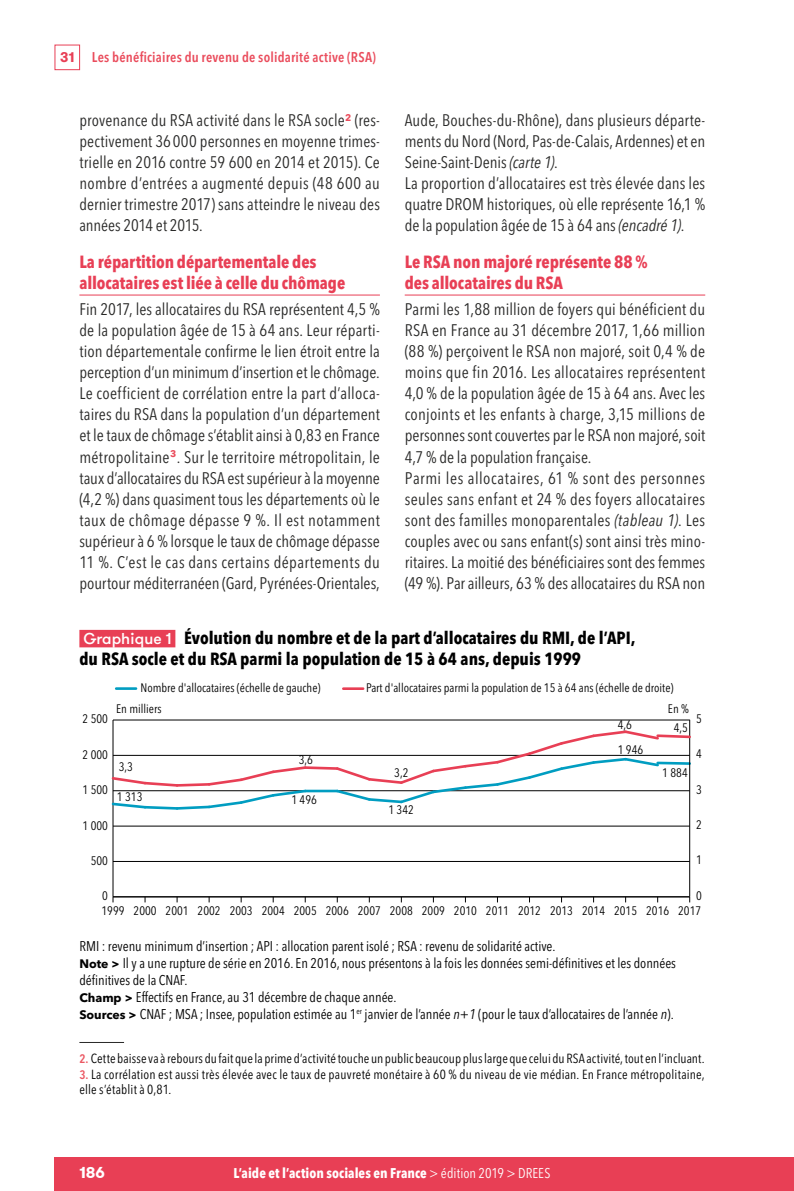
<style>
.page{position:relative;width:794px;height:1191px;background:#fff}
.page>*{position:absolute;margin:0;border:0;box-sizing:border-box;transform-origin:0 0}
.t1{font:700 condensed 17.5px/21px "Avenir Next LT Pro";color:#000}
.Titre_2__Inter{font:700 condensed 17.5px/21px "Avenir Next LT Pro";letter-spacing:-.005em;color:#e83f55}
.Texte{font:condensed 16.62px/21px "Avenir Next LT Pro";letter-spacing:-.005em;color:#282827;text-align:justify}
.t2{font:700 15.75px "GT Walsheim";color:#fff}
.t3{font:condensed 14px/16.8px "Avenir Next LT Pro";color:#000}
.t4{font:700 condensed 14px "Avenir Next LT Pro";color:#fff}
.t5{font:600 condensed 14px "Avenir Next LT Pro";letter-spacing:.015em;color:#ea4c5c}
.t6{font:condensed 13.12px/15.8px "Avenir Next LT Pro";letter-spacing:.01em;color:#000}
.t7{font:condensed 12.25px "Avenir Next LT Pro";color:#000}
.s1{font-family:"GT Walsheim Pro Trial";font-weight:700;font-stretch:normal;color:#e83f55}
.s2{font-style:italic}
.s3{font-family:"GT Walsheim";font-weight:500;font-stretch:normal;font-size:15.75px;color:#fff}
.s4{font-weight:700;font-stretch:normal;font-size:12.25px}
.s5{font-weight:600;font-size:12.25px;color:#eb5863}
.s6{font-weight:400}
</style>
<div class="page">
<div style="left:55px;top:1157px;width:739px;height:34px;background:#e83f55"></div>
<div style="left:55px;top:45px;width:25px;height:25px;border:1px solid #e83f55"></div>
<div style="left:79px;top:630px;width:96px;height:17px;background:#e83f55"></div>
<hr style="left:343px;top:687px;width:20px;height:3px;background:#e83f55">
<hr style="left:116px;top:687px;width:20px;height:3px;background:#009dc1">
<hr style="left:113px;top:720px;width:1px;height:176px;background:#000">
<hr style="left:113px;top:896px;width:576px;height:1px;background:#000">
<hr style="left:113px;top:861px;width:576px;height:1px;background:#000">
<hr style="left:113px;top:825px;width:576px;height:1px;background:#000">
<hr style="left:113px;top:719px;width:576px;height:1px;background:#000">
<hr style="left:689px;top:720px;width:1px;height:176px;background:#000">
<svg style="left:111px;top:728px;width:580px;height:83px"></svg>
<hr style="left:79px;top:1042px;width:45px;height:1px;background:#282827">
<hr style="left:79px;top:295px;width:301px;height:1px;background:#e83f55">
<hr style="left:405px;top:295px;width:300px;height:1px;background:#e83f55">
<p class="t5" style="left:60px;top:49px;width:317px"><span class="s1">31</span> Les bénéficiaires du revenu de solidarité active (RSA)</p>
<p class="Texte" style="left:79px;top:110px;width:302px">provenance du RSA activité dans le RSA socle<sup>2</sup> (res&shy;pectivement 36 000 personnes en moyenne trimes&shy;trielle en 2016 contre 59 600 en 2014 et 2015). Ce nombre d’entrées a augmenté depuis (48 600 au dernier trimestre 2017) sans atteindre le niveau des années 2014 et 2015.</p>
<p class="Titre_2__Inter" style="left:79px;top:251px;width:267px">La répartition départementale des allocataires est liée à celle du chômage</p>
<p class="Texte" style="left:79px;top:299px;width:302px">Fin 2017, les allocataires du RSA représentent 4,5 % de la population âgée de 15 à 64 ans. Leur réparti&shy;tion départementale confirme le lien étroit entre la perception d’un minimum d’insertion et le chômage.</p>
<p class="Texte" style="left:79px;top:383px;width:302px">Le coefficient de corrélation entre la part d’alloca&shy;taires du RSA dans la population d’un département et le taux de chômage s’établit ainsi à 0,83 en France métropolitaine<sup>3</sup>. Sur le territoire métropolitain, le taux d’allocataires du RSA est supérieur à la moyenne (4,2 %) dans quasiment tous les départements où le taux de chômage dépasse 9 %. Il est notamment supérieur à 6 % lorsque le taux de chômage dépasse 11 %. C’est le cas dans certains départements du pourtour méditerranéen (Gard, Pyrénées-Orientales,</p>
<p class="Texte" style="left:405px;top:110px;width:302px">Aude, Bouches-du-Rhône), dans plusieurs départe&shy;ments du Nord (Nord, Pas-de-Calais, Ardennes) et en Seine-Saint-Denis <span class="s2">(carte 1)</span>.</p>
<p class="Texte" style="left:405px;top:173px;width:302px">La proportion d’allocataires est très élevée dans les quatre DROM historiques, où elle représente 16,1 % de la population âgée de 15 à 64 ans <span class="s2">(encadré 1)</span>.</p>
<p class="Titre_2__Inter" style="left:405px;top:251px;width:244px">Le RSA non majoré représente 88 % des allocataires du RSA</p>
<p class="Texte" style="left:405px;top:299px;width:302px">Parmi les 1,88 million de foyers qui bénéficient du RSA en France au 31 décembre 2017, 1,66 million (88 %) perçoivent le RSA non majoré, soit 0,4 % de moins que fin 2016. Les allocataires représentent 4,0 % de la population âgée de 15 à 64 ans. Avec les conjoints et les enfants à charge, 3,15 millions de personnes sont couvertes par le RSA non majoré, soit 4,7 % de la population française.</p>
<p class="Texte" style="left:405px;top:467px;width:302px">Parmi les allocataires, 61 % sont des personnes seules sans enfant et 24 % des foyers allocataires sont des familles monoparentales <span class="s2">(tableau 1)</span>. Les couples avec ou sans enfant(s) sont ainsi très mino&shy;ritaires. La moitié des bénéficiaires sont des femmes (49 %). Par ailleurs, 63 % des allocataires du RSA non</p>
<p class="t1" style="left:79px;top:627px;width:557px"><span class="s3">Graphique 1</span> Évolution du nombre et de la part d’allocataires du RMI, de l’API, du RSA socle et du RSA parmi la population de 15 à 64 ans, depuis 1999</p>
<p class="t7" style="left:141px;top:680px;width:181px">Nombre d'allocataires (échelle de gauche)</p>
<p class="t7" style="left:366px;top:680px;width:309px">Part d'allocataires parmi la population de 15 à 64 ans (échelle de droite)</p>
<p class="t7" style="left:82px;top:711px;width:27px">2 500</p>
<p class="t7" style="left:82px;top:747px;width:27px">2 000</p>
<p class="t7" style="left:116px;top:701px;width:47px">En milliers</p>
<p class="t7" style="left:668px;top:701px;width:22px">En %</p>
<p class="t7" style="left:119px;top:759px;width:16px">3,3</p>
<p class="t7" style="left:299px;top:752px;width:16px">3,6</p>
<p class="t7" style="left:394px;top:765px;width:16px">3,2</p>
<p class="t7" style="left:617px;top:717px;width:16px">4,6</p>
<p class="t7" style="left:673px;top:720px;width:16px">4,5</p>
<p class="t7" style="left:662px;top:765px;width:27px">1 884</p>
<p class="t7" style="left:617px;top:742px;width:27px">1 946</p>
<p class="t7" style="left:696px;top:711px;width:7px">5</p>
<p class="t7" style="left:696px;top:746px;width:7px">4</p>
<p class="t7" style="left:82px;top:782px;width:27px">1 500</p>
<p class="t7" style="left:117px;top:789px;width:27px">1 313</p>
<p class="t7" style="left:291px;top:792px;width:27px">1 496</p>
<p class="t7" style="left:388px;top:802px;width:27px">1 342</p>
<p class="t7" style="left:696px;top:782px;width:7px">3</p>
<p class="t7" style="left:82px;top:818px;width:27px">1 000</p>
<p class="t7" style="left:696px;top:817px;width:7px">2</p>
<p class="t7" style="left:91px;top:853px;width:19px">500</p>
<p class="t7" style="left:102px;top:888px;width:7px">0</p>
<p class="t7" style="left:696px;top:852px;width:7px">1</p>
<p class="t7" style="left:696px;top:888px;width:7px">0</p>
<p class="t7" style="left:102px;top:903px;width:601px">1999 2000 2001 2002 2003 2004 2005 2006 2007 2008 2009 2010 2011 2012 2013 2014 2015 2016 2017</p>
<p class="t3" style="left:79px;top:938px;width:598px">RMI : revenu minimum d’insertion ; API : allocation parent isolé ; RSA : revenu de solidarité active.<br><span class="s4">Note &gt;</span> Il y a une rupture de série en 2016. En 2016, nous présentons à la fois les données semi-définitives et les données définitives de la CNAF.<br><span class="s4">Champ &gt;</span> Effectifs en France, au 31 décembre de chaque année.<br><span class="s4">Sources &gt;</span> CNAF ; MSA ; Insee, population estimée au 1<sup>er</sup> janvier de l’année <span class="s2">n+1</span> (pour le taux d’allocataires de l’année <span class="s2">n</span>).</p>
<p class="t6" style="left:79px;top:1050px;width:625px"><span class="s5">2.</span> Cette baisse va à rebours du fait que la prime d’activité touche un public beaucoup plus large que celui du RSA activité, tout en l’incluant.</p>
<p class="t6" style="left:79px;top:1066px;width:627px"><span class="s5">3.</span> La corrélation est aussi très élevée avec le taux de pauvreté monétaire à 60 % du niveau de vie médian. En France métropolitaine, elle s’établit à 0,81.</p>
<p class="t2" style="left:79px;top:1162px;width:27px">186</p>
<p class="t4" style="left:234px;top:1165px;width:318px">L’aide et l’action sociales en France <span class="s6">&gt; édition 2019 &gt; DREES</span></p>
</div>
